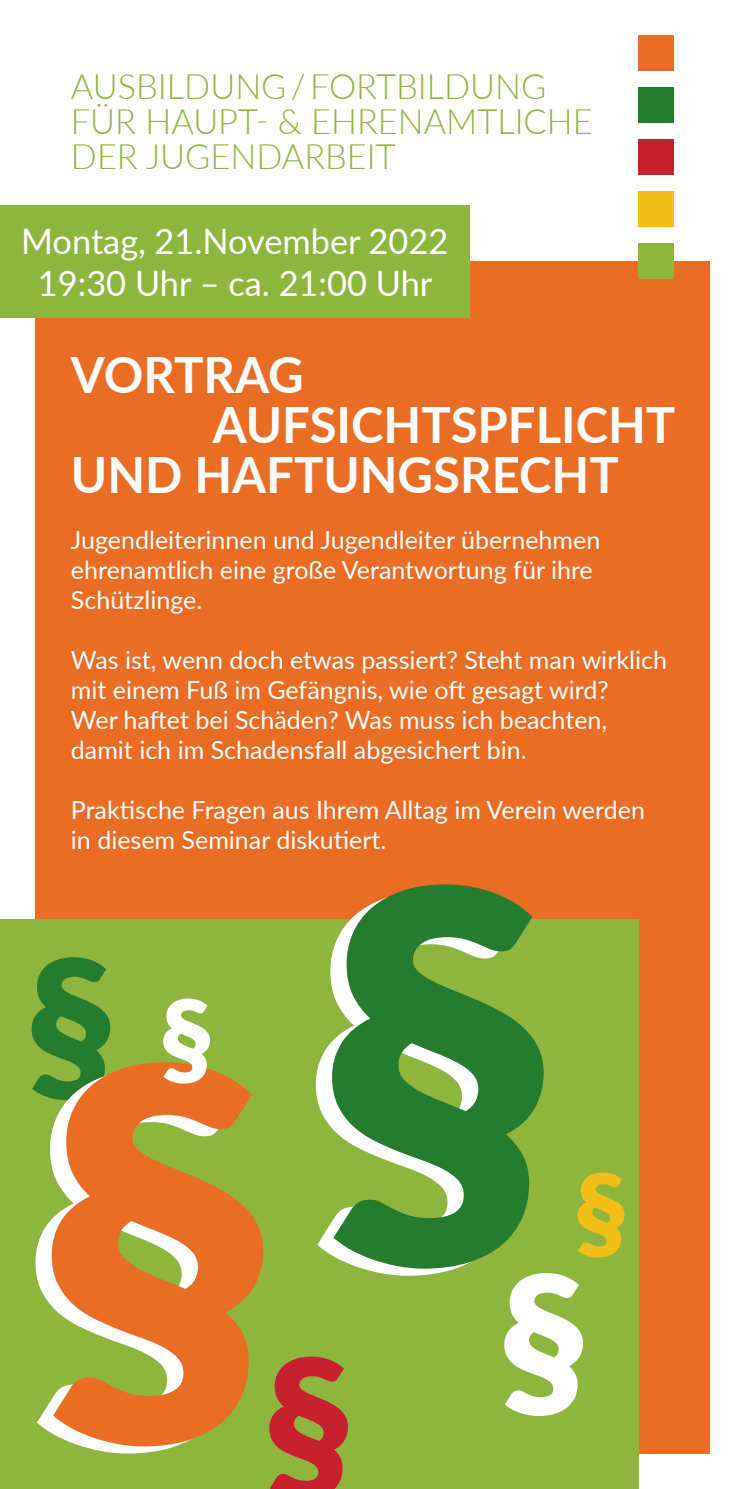
<style>
.page{position:relative;width:745px;height:1489px;background:#fff}
.page>*{position:absolute;margin:0;border:0;box-sizing:border-box;transform-origin:0 0}
.t1{font:700 50px "Lato";color:#fff}
.t2{font:300 35px/35px "Lato";color:#8eb63e}
.t3{font:35px/42px "Lato";color:#fff;text-align:center}
.t4{font:25px/30px "Lato";color:#fff}
</style>
<div class="page">
<div style="left:35px;top:261px;width:674px;height:1192px;background:#e96d24"></div>
<div style="left:0;top:205px;width:469px;height:112px;background:#8eb63e"></div>
<div style="left:638px;top:139px;width:35px;height:36px;background:#c7202f"></div>
<div style="left:638px;top:243px;width:35px;height:36px;background:#8eb63e"></div>
<div style="left:638px;top:191px;width:35px;height:36px;background:#f3be18"></div>
<div style="left:638px;top:87px;width:35px;height:36px;background:#257c2e"></div>
<div style="left:638px;top:35px;width:35px;height:36px;background:#e96d24"></div>
<div style="left:0;top:919px;width:638px;height:569px;background:#8eb63e"></div>
<svg style="left:315px;top:955px;width:142px;height:320px"></svg>
<svg style="left:269px;top:1356px;width:79px;height:132px"></svg>
<svg style="left:32px;top:957px;width:78px;height:134px"></svg>
<svg style="left:332px;top:884px;width:211px;height:384px;fill:#257c2e"></svg>
<svg style="left:504px;top:1273px;width:78px;height:142px"></svg>
<svg style="left:35px;top:1069px;width:141px;height:384px"></svg>
<svg style="left:52px;top:1062px;width:211px;height:384px;fill:#e96d24"></svg>
<svg style="left:577px;top:1172px;width:47px;height:85px"></svg>
<svg style="left:163px;top:998px;width:47px;height:85px"></svg>
<h2 class="t2" style="left:71px;top:68px;width:523px">AUSBILDUNG / FORTBILDUNG<br>FÜR HAUPT- &amp; EHRENAMTLICHE<br>DER JUGENDARBEIT</h2>
<h2 class="t3" style="left:21px;top:219px;width:428px">Montag, 21.November 2022<br>19:30 Uhr – ca. 21:00 Uhr</h2>
<h1 class="t1" style="left:71px;top:338px;width:234px">VORTRAG</h1>
<h1 class="t1" style="left:212px;top:388px;width:464px">AUFSICHTSPFLICHT</h1>
<h1 class="t1" style="left:71px;top:438px;width:549px">UND HAFTUNGSRECHT</h1>
<p class="t4" style="left:71px;top:523px;width:530px">Jugendleiterinnen und Jugendleiter übernehmen ehrenamtlich eine große Verantwortung für ihre<br>Schützlinge.</p>
<p class="t4" style="left:71px;top:643px;width:597px">Was ist, wenn doch etwas passiert? Steht man wirklich mit einem Fuß im Gefängnis, wie oft gesagt wird?<br>Wer haftet bei Schäden? Was muss ich beachten, damit ich im Schadensfall abgesichert bin.</p>
<p class="t4" style="left:71px;top:793px;width:575px">Praktische Fragen aus Ihrem Alltag im Verein werden in diesem Seminar diskutiert.</p>
</div>
